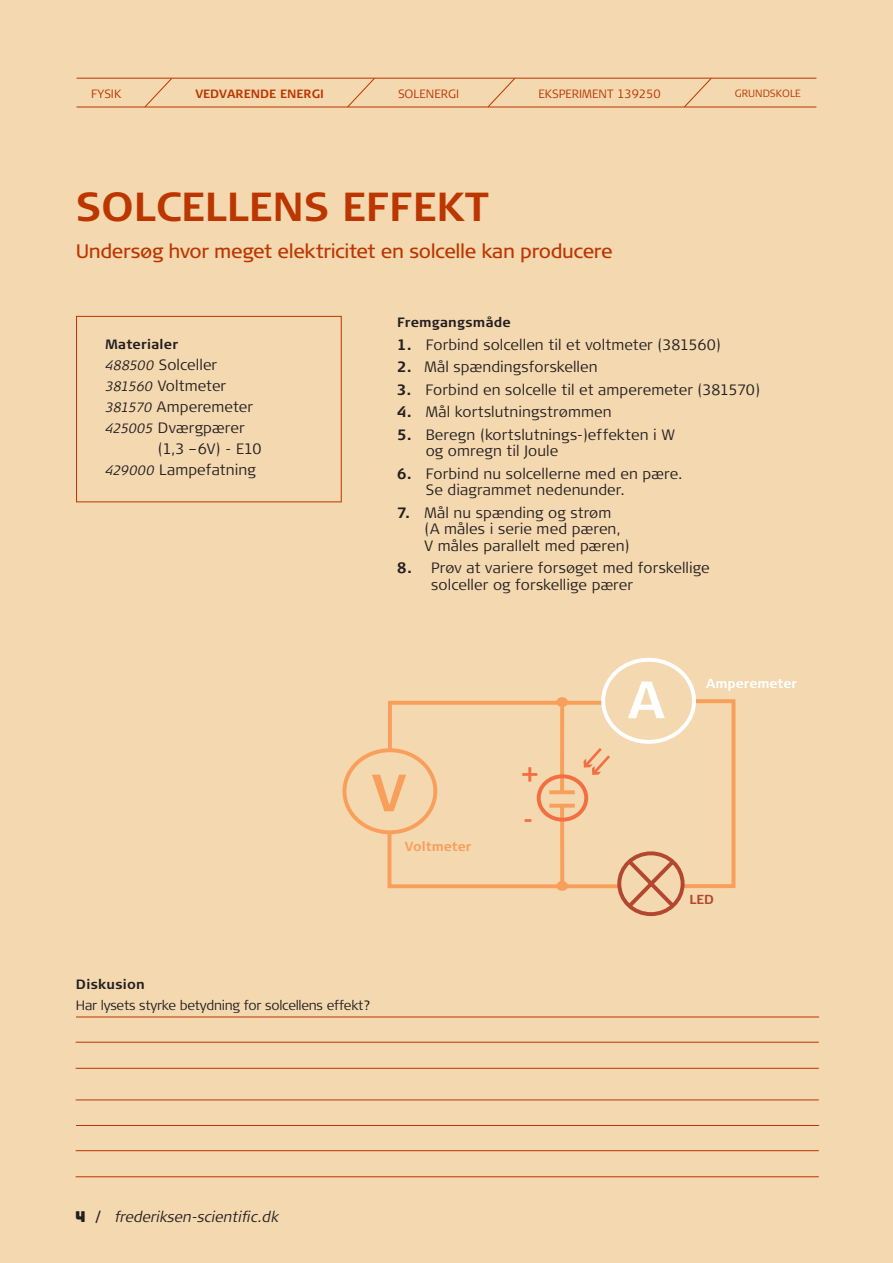
<style>
.page{position:relative;width:893px;height:1263px;background:#f4d8b0}
.page>*{position:absolute;margin:0;border:0;box-sizing:border-box;transform-origin:0 0}
.t1{font:700 52.35px "Signa Column";color:#f89f5b}
.t2{font:700 52.35px "Signa Column";color:#fff}
.Forsøg_overskrift{font:700 40.5px "Signa Column";color:#bb3600}
.t3{font:700 24.9px/44.7px "Signa Column";color:#f36e40}
.Forsøg_-_manchet{font:19.5px "Signa Column";letter-spacing:-.02em;color:#bb3600}
.Forsøg_-_Brødtekst{font:300 15px/16.5px "Signa Column";letter-spacing:.005em;color:#231f20}
.t4{font:italic 300 15px "Signa Column";color:#231f20}
.Forsøg_-_mellemrubri{font:300 13.5px "Signa Column";letter-spacing:-.02em;color:#231f20}
.Forsøg_-_mellemrubri-2{font:700 13.5px "Signa Column";letter-spacing:.015em;color:#231f20}
.t5{font:700 13.05px "Signa Column";color:#fff}
.t6{font:700 13.05px "Signa Column";color:#f89f5b}
.t7{font:700 13.05px "Signa Column";color:#b3472f}
.TITLE_UNDER{font:300 12px "Signa Column";color:#bb3600}
.t8{font:700 12px "Signa Column";color:#bb3600}
.t9{font:300 10.5px "Signa Column";color:#bb3600}
.s1{font-style:italic;font-size:13.5px}
.s2{font-weight:700}
.s3{font-family:"Bungee";font-weight:400;font-style:normal}
.s4{font-weight:700;font-style:normal}
</style>
<div class="page">
<div style="left:342px;top:748px;width:95px;height:86px;border:4px solid #f89f5b;border-radius:50%"></div>
<div style="left:601px;top:658px;width:95px;height:86px;border:4px solid #fff;border-radius:50%"></div>
<svg style="left:386px;top:697px;width:350px;height:215px"></svg>
<div style="left:76px;top:316px;width:265px;height:186px;border:1px solid #bb3600"></div>
<hr style="left:76px;top:1017px;width:743px;height:1px;background:#bb3600">
<hr style="left:76px;top:1125px;width:743px;height:1px;background:#bb3600">
<hr style="left:76px;top:1042px;width:743px;height:1px;background:#bb3600">
<hr style="left:76px;top:1150px;width:743px;height:1px;background:#bb3600">
<hr style="left:76px;top:1068px;width:743px;height:1px;background:#bb3600">
<hr style="left:76px;top:1176px;width:743px;height:1px;background:#bb3600">
<hr style="left:76px;top:1100px;width:743px;height:1px;background:#bb3600">
<hr style="left:77px;top:78px;width:739px;height:1px;background:#bb3600">
<hr style="left:77px;top:107px;width:739px;height:1px;background:#bb3600">
<svg style="left:144px;top:78px;width:28px;height:30px"></svg>
<svg style="left:347px;top:78px;width:28px;height:30px"></svg>
<svg style="left:487px;top:78px;width:28px;height:30px"></svg>
<svg style="left:684px;top:78px;width:28px;height:30px"></svg>
<p class="TITLE_UNDER" style="left:91px;top:87px;width:32px">FYSIK</p>
<p class="t8" style="left:195px;top:87px;width:130px">VEDVARENDE ENERGI</p>
<p class="TITLE_UNDER" style="left:398px;top:87px;width:63px">SOLENERGI</p>
<p class="TITLE_UNDER" style="left:538px;top:87px;width:124px">EKSPERIMENT 139250</p>
<p class="t9" style="left:735px;top:88px;width:68px">GRUNDSKOLE</p>
<p class="Forsøg_overskrift" style="left:76px;top:183px;width:415px">SOLCELLENS EFFEKT</p>
<p class="Forsøg_-_manchet" style="left:76px;top:240px;width:538px">Undersøg hvor meget elektricitet en solcelle kan producere</p>
<p class="Forsøg_-_mellemrubri-2" style="left:105px;top:337px;width:74px">Materialer</p>
<p class="Forsøg_-_Brødtekst" style="left:105px;top:357px;width:113px"><span class="s1">488500</span> Solceller</p>
<p class="Forsøg_-_Brødtekst" style="left:105px;top:378px;width:122px"><span class="s1">381560</span> Voltmeter</p>
<p class="Forsøg_-_Brødtekst" style="left:105px;top:399px;width:149px"><span class="s1">381570</span> Amperemeter</p>
<p class="Forsøg_-_Brødtekst" style="left:158px;top:418px;width:105px;line-height:21px;text-indent:-52px"><span class="s1">425005</span> Dværgpærer (1,3 –6V) - E10</p>
<p class="Forsøg_-_Brødtekst" style="left:105px;top:462px;width:152px"><span class="s1">429000</span> Lampefatning</p>
<p class="Forsøg_-_mellemrubri-2" style="left:397px;top:315px;width:115px">Fremgangsmåde</p>
<p class="Forsøg_-_Brødtekst" style="left:397px;top:336px;width:325px"><span class="s2">1.</span> Forbind solcellen til et voltmeter (381560)</p>
<p class="Forsøg_-_Brødtekst" style="left:397px;top:359px;width:202px"><span class="s2">2.</span> Mål spændingsforskellen</p>
<p class="Forsøg_-_Brødtekst" style="left:397px;top:381px;width:364px"><span class="s2">3.</span> Forbind en solcelle til et amperemeter (381570)</p>
<p class="Forsøg_-_Brødtekst" style="left:397px;top:404px;width:216px"><span class="s2">4.</span> Mål kortslutningstrømmen</p>
<p class="Forsøg_-_Brødtekst" style="left:426px;top:426px;width:251px;text-indent:-28px"><span class="s2">5.</span> Beregn (kortslutnings-)effekten i W og omregn til Joule</p>
<p class="Forsøg_-_Brødtekst" style="left:426px;top:465px;width:258px;text-indent:-29px"><span class="s2">6.</span> Forbind nu solcellerne med en pære.<br>Se diagrammet nedenunder.</p>
<p class="Forsøg_-_Brødtekst" style="left:425px;top:504px;width:207px;text-indent:-27px"><span class="s2">7.</span> Mål nu spænding og strøm (A måles i serie med pæren,<br>V måles parallelt med pæren)</p>
<p class="Forsøg_-_Brødtekst" style="left:431px;top:560px;width:280px;text-indent:-34px"><span class="s2">8.</span> Prøv at variere forsøget med forskellige solceller og forskellige pærer</p>
<p class="t1" style="left:372px;top:762px;width:36px">V</p>
<p class="t6" style="left:405px;top:839px;width:68px">Voltmeter</p>
<p class="t3" style="left:522px;top:752px;width:17px">+ -</p>
<p class="t2" style="left:628px;top:669px;width:38px">A</p>
<p class="t5" style="left:706px;top:676px;width:92px">Amperemeter</p>
<p class="t7" style="left:689px;top:892px;width:26px">LED</p>
<p class="Forsøg_-_mellemrubri-2" style="left:76px;top:977px;width:70px">Diskusion</p>
<p class="Forsøg_-_mellemrubri" style="left:76px;top:998px;width:296px">Har lysets styrke betydning for solcellens effekt?</p>
<p class="t4" style="left:75px;top:1208px;width:205px"><span class="s3">4</span> <span class="s4">/</span> frederiksen-scientific.dk</p>
</div>
